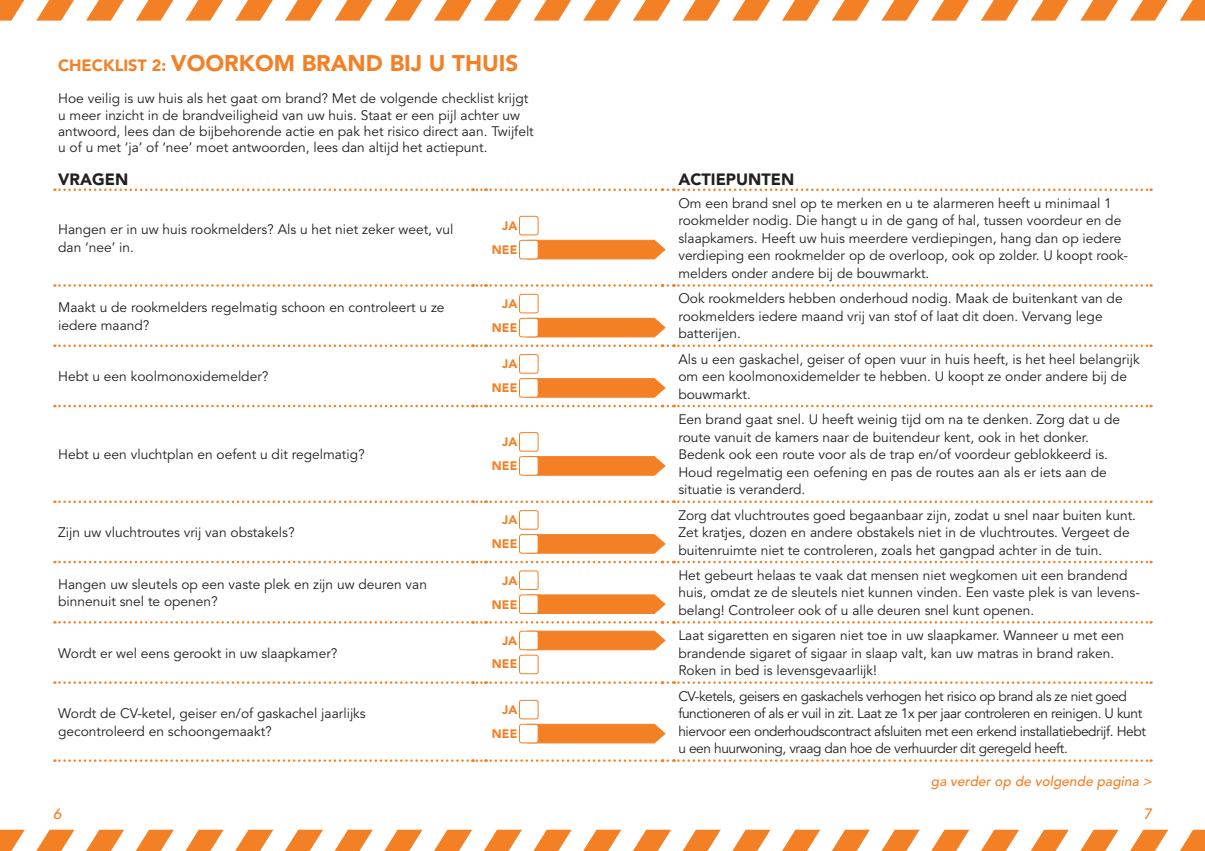
<style>
.page{position:relative;width:1205px;height:851px;background:#fff}
.page>*{position:absolute;margin:0;border:0;box-sizing:border-box;transform-origin:0 0}
.t1{font:900 22.5px "Avenir LT Std";color:#f48026}
.t2{font:900 16.25px "Avenir LT Std";color:#231f20}
.t3{font:italic 500 15px "Avenir LT Std";color:#f48026}
.t4{font:13.75px/17.5px "Avenir LT Std";color:#231f20}
.t5{font:13.75px/17.5px "Avenir LT Std";letter-spacing:-.03em;color:#231f20}
.t6{font:italic 500 13.75px "Avenir LT Std";color:#f48026}
.t7{font:900 12.25px/23.2px "Avenir LT Std";color:#f48026;text-align:right}
.s1{font-size:16.25px}
</style>
<div class="page">
<svg style="left:54px;top:188px;width:1097px;height:3px"></svg>
<svg style="left:54px;top:284px;width:1097px;height:3px"></svg>
<svg style="left:54px;top:344px;width:1097px;height:3px"></svg>
<svg style="left:54px;top:405px;width:1097px;height:2px"></svg>
<svg style="left:54px;top:500px;width:1097px;height:3px"></svg>
<svg style="left:54px;top:560px;width:1097px;height:3px"></svg>
<svg style="left:54px;top:621px;width:1097px;height:2px"></svg>
<svg style="left:54px;top:681px;width:1097px;height:2px"></svg>
<svg style="left:54px;top:759px;width:1097px;height:2px"></svg>
<svg style="left:527px;top:239px;width:139px;height:21px;background:#f58e3f"></svg>
<div style="left:519px;top:240px;width:19px;height:19px;background:#fff;border-radius:2px"></div>
<div style="left:519px;top:240px;width:19px;height:19px;border:1px solid #f48026;border-radius:2px"></div>
<div style="left:519px;top:216px;width:19px;height:19px;border:1px solid #f48026;border-radius:2px"></div>
<svg style="left:527px;top:317px;width:139px;height:20px;background:#f48b39"></svg>
<div style="left:519px;top:318px;width:19px;height:19px;background:#fff;border-radius:2px"></div>
<div style="left:519px;top:318px;width:19px;height:19px;border:1px solid #f48026;border-radius:2px"></div>
<div style="left:519px;top:294px;width:19px;height:19px;border:1px solid #f48026;border-radius:2px"></div>
<svg style="left:527px;top:378px;width:139px;height:20px;background:#f48733"></svg>
<div style="left:519px;top:378px;width:19px;height:19px;background:#fff;border-radius:2px"></div>
<div style="left:519px;top:378px;width:19px;height:19px;border:1px solid #f48026;border-radius:2px"></div>
<div style="left:519px;top:354px;width:19px;height:19px;border:1px solid #f48026;border-radius:2px"></div>
<svg style="left:527px;top:456px;width:139px;height:20px;background:#f48733"></svg>
<div style="left:519px;top:456px;width:19px;height:19px;background:#fff;border-radius:2px"></div>
<div style="left:519px;top:456px;width:19px;height:19px;border:1px solid #f48026;border-radius:2px"></div>
<div style="left:519px;top:432px;width:19px;height:19px;border:1px solid #f48026;border-radius:2px"></div>
<svg style="left:527px;top:534px;width:139px;height:20px;background:#f48732"></svg>
<div style="left:519px;top:534px;width:19px;height:19px;background:#fff;border-radius:2px"></div>
<div style="left:519px;top:534px;width:19px;height:19px;border:1px solid #f48026;border-radius:2px"></div>
<div style="left:519px;top:510px;width:19px;height:19px;border:1px solid #f48026;border-radius:2px"></div>
<svg style="left:527px;top:594px;width:139px;height:20px;background:#f48733"></svg>
<div style="left:519px;top:594px;width:19px;height:19px;background:#fff;border-radius:2px"></div>
<div style="left:519px;top:594px;width:19px;height:19px;border:1px solid #f48026;border-radius:2px"></div>
<div style="left:519px;top:570px;width:19px;height:19px;border:1px solid #f48026;border-radius:2px"></div>
<svg style="left:537px;top:630px;width:129px;height:20px;background:#f48a37"></svg>
<div style="left:519px;top:630px;width:19px;height:20px;border:1px solid #f48026;border-radius:2px"></div>
<div style="left:519px;top:654px;width:19px;height:20px;border:1px solid #f48026;border-radius:2px"></div>
<svg style="left:537px;top:723px;width:129px;height:20px;background:#f48b39"></svg>
<div style="left:519px;top:723px;width:19px;height:20px;border:1px solid #f48026;border-radius:2px"></div>
<div style="left:519px;top:699px;width:19px;height:20px;border:1px solid #f48026;border-radius:2px"></div>
<svg style="left:0;top:0;width:1205px;height:21px"></svg>
<svg style="left:0;top:829px;width:1205px;height:21px"></svg>
<h1 class="t1" style="left:58px;top:49px;width:462px"><span class="s1">CHECKLIST 2:</span> VOORKOM BRAND BIJ U THUIS</h1>
<p class="t4" style="left:58px;top:91px;width:477px;line-height:16.2px">Hoe veilig is uw huis als het gaat om brand? Met de volgende checklist krijgt u meer inzicht in de brandveiligheid van uw huis. Staat er een pijl achter uw antwoord, lees dan de bijbehorende actie en pak het risico direct aan. Twijfelt u of u met ‘ja’ of ‘nee’ moet antwoorden, lees dan altijd het actiepunt.</p>
<p class="t2" style="left:58px;top:169px;width:72px">VRAGEN</p>
<p class="t2" style="left:678px;top:169px;width:117px">ACTIEPUNTEN</p>
<p class="t4" style="left:58px;top:221px;width:397px">Hangen er in uw huis rookmelders? Als u het niet zeker weet, vul dan ‘nee’ in.</p>
<p class="t4" style="left:678px;top:195px;width:451px">Om een brand snel op te merken en u te alarmeren heeft u minimaal 1 rookmelder nodig. Die hangt u in de gang of hal, tussen voordeur en de slaapkamers. Heeft uw huis meerdere verdiepingen, hang dan op iedere verdieping een rookmelder op de overloop, ook op zolder. U koopt rook&shy;melders onder andere bij de bouwmarkt.</p>
<p class="t7" style="left:502px;top:214px;width:17px">JA</p>
<p class="t7" style="left:492px;top:238px;width:27px">NEE</p>
<p class="t4" style="left:58px;top:299px;width:388px">Maakt u de rookmelders regelmatig schoon en controleert u ze iedere maand?</p>
<p class="t4" style="left:58px;top:368px;width:212px">Hebt u een koolmonoxidemelder?</p>
<p class="t4" style="left:58px;top:446px;width:308px">Hebt u een vluchtplan en oefent u dit regelmatig?</p>
<p class="t4" style="left:58px;top:524px;width:238px">Zijn uw vluchtroutes vrij van obstakels?</p>
<p class="t4" style="left:58px;top:575px;width:370px">Hangen uw sleutels op een vaste plek en zijn uw deuren van binnenuit snel te openen?</p>
<p class="t7" style="left:502px;top:292px;width:17px">JA</p>
<p class="t4" style="left:678px;top:290px;width:446px">Ook rookmelders hebben onderhoud nodig. Maak de buitenkant van de rookmelders iedere maand vrij van stof of laat dit doen. Vervang lege batterijen.</p>
<p class="t7" style="left:492px;top:316px;width:27px">NEE</p>
<p class="t7" style="left:502px;top:352px;width:17px">JA</p>
<p class="t4" style="left:678px;top:350px;width:463px">Als u een gaskachel, geiser of open vuur in huis heeft, is het heel belangrijk om een koolmonoxidemelder te hebben. U koopt ze onder andere bij de bouwmarkt.</p>
<p class="t7" style="left:492px;top:376px;width:27px">NEE</p>
<p class="t7" style="left:502px;top:430px;width:17px">JA</p>
<p class="t7" style="left:492px;top:454px;width:27px">NEE</p>
<p class="t4" style="left:678px;top:411px;width:443px">Een brand gaat snel. U heeft weinig tijd om na te denken. Zorg dat u de route vanuit de kamers naar de buitendeur kent, ook in het donker.<br>Bedenk ook een route voor als de trap en/of voordeur geblokkeerd is.<br>Houd regelmatig een oefening en pas de routes aan als er iets aan de situatie is veranderd.</p>
<p class="t7" style="left:502px;top:508px;width:17px">JA</p>
<p class="t4" style="left:678px;top:506px;width:459px">Zorg dat vluchtroutes goed begaanbaar zijn, zodat u snel naar buiten kunt.<br>Zet kratjes, dozen en andere obstakels niet in de vluchtroutes. Vergeet de buitenruimte niet te controleren, zoals het gangpad achter in de tuin.</p>
<p class="t7" style="left:492px;top:532px;width:27px">NEE</p>
<p class="t7" style="left:502px;top:568px;width:17px">JA</p>
<p class="t4" style="left:678px;top:566px;width:463px">Het gebeurt helaas te vaak dat mensen niet wegkomen uit een brandend huis, omdat ze de sleutels niet kunnen vinden. Een vaste plek is van levens&shy;belang! Controleer ook of u alle deuren snel kunt openen.</p>
<p class="t7" style="left:492px;top:592px;width:27px">NEE</p>
<p class="t4" style="left:58px;top:644px;width:281px">Wordt er wel eens gerookt in uw slaapkamer?</p>
<p class="t7" style="left:492px;top:628px;width:27px">JA<br>NEE</p>
<p class="t4" style="left:678px;top:627px;width:447px">Laat sigaretten en sigaren niet toe in uw slaapkamer. Wanneer u met een brandende sigaret of sigaar in slaap valt, kan uw matras in brand raken.<br>Roken in bed is levensgevaarlijk!</p>
<p class="t4" style="left:58px;top:704px;width:309px">Wordt de CV-ketel, geiser en/of gaskachel jaarlijks gecontroleerd en schoongemaakt?</p>
<p class="t5" style="left:678px;top:687px;width:469px">CV-ketels, geisers en gaskachels verhogen het risico op brand als ze niet goed functioneren of als er vuil in zit. Laat ze 1x per jaar controleren en reinigen. U kunt hiervoor een onderhoudscontract afsluiten met een erkend installatiebedrijf. Hebt u een huurwoning, vraag dan hoe de verhuurder dit geregeld heeft.</p>
<p class="t7" style="left:502px;top:698px;width:17px">JA</p>
<p class="t7" style="left:492px;top:721px;width:27px">NEE</p>
<p class="t3" style="left:53px;top:805px;width:10px">6</p>
<p class="t6" style="left:931px;top:773px;width:222px">ga verder op de volgende pagina &gt;</p>
<p class="t3" style="left:1143px;top:805px;width:10px">7</p>
</div>
